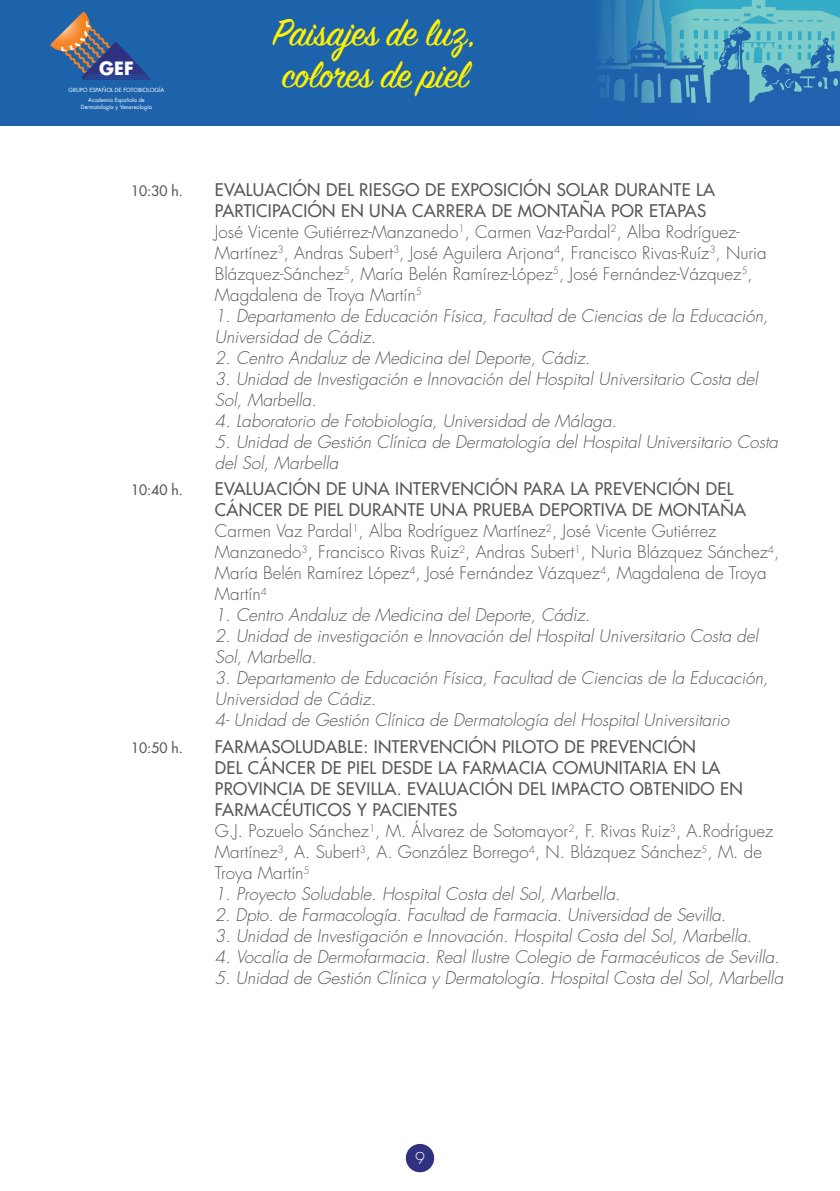
<style>
.page{position:relative;width:840px;height:1191px;background:#fff}
.page>*{position:absolute;margin:0;border:0;box-sizing:border-box;transform-origin:0 0}
.t1{font:42px/42.2px "Sign Painter House Script";letter-spacing:-.005em;color:#fff101}
.t2{font:700 17.8px "Futura LT";color:#fff}
.t3{font:italic 300 17px/21px "Futura LT";color:#57585a}
.t4{font:300 17px/21px "Futura LT";color:#57585a}
.t5{font:17px/21px "Futura LT";letter-spacing:.02em;color:#57585a}
.t6{font:300 16px "Futura LT";color:#fff}
.t7{font:14px "Futura LT";color:#57585a}
.t8{font:5.6px/10px "Futura LT";color:#fff;text-align:center}
.s1{font-weight:400}
.s2{font-weight:300}
</style>
<div class="page">
<div style="left:0;top:0;width:737px;height:126px;background:#1d63ac"></div>
<svg style="left:601px;top:0;width:238px;height:126px"></svg>
<hr style="left:84px;top:79px;width:68px;height:1px;background:#303180">
<hr style="left:84px;top:77px;width:68px;height:1px;background:#303180">
<hr style="left:84px;top:74px;width:68px;height:2px;background:#303180">
<hr style="left:84px;top:72px;width:68px;height:2px;background:#303180">
<hr style="left:84px;top:70px;width:68px;height:1px;background:#303180">
<hr style="left:84px;top:68px;width:68px;height:1px;background:#303180">
<hr style="left:84px;top:66px;width:68px;height:1px;background:#303180">
<hr style="left:84px;top:64px;width:68px;height:1px;background:#303180">
<hr style="left:84px;top:62px;width:68px;height:1px;background:#303180">
<hr style="left:84px;top:60px;width:68px;height:1px;background:#303180">
<hr style="left:84px;top:58px;width:68px;height:1px;background:#303180">
<hr style="left:84px;top:55px;width:68px;height:2px;background:#303180">
<hr style="left:84px;top:53px;width:68px;height:2px;background:#303180">
<hr style="left:84px;top:51px;width:68px;height:1px;background:#303180">
<hr style="left:84px;top:49px;width:68px;height:1px;background:#303180">
<hr style="left:84px;top:47px;width:68px;height:1px;background:#303180">
<hr style="left:84px;top:45px;width:68px;height:1px;background:#303180">
<hr style="left:84px;top:44px;width:68px;height:1px;background:#303180">
<svg style="left:50px;top:11px;width:72px;height:69px"></svg>
<div style="left:405px;top:1143px;width:29px;height:29px;background:#303180;border-radius:50%"></div>
<p class="t2" style="left:99px;top:56px;width:36px">GEF</p>
<p class="t8" style="left:69px;top:85px;width:97px">GRUPO ESPAÑOL DE FOTOBIOLOGÍA<br>Academia Española de</p>
<p class="t8" style="left:81px;top:102px;width:72px">Dermatología y Venereología</p>
<h1 class="t1" style="left:273px;top:15px;width:205px">Paisajes de luz, colores de piel</h1>
<p class="t7" style="left:131px;top:181px;width:53px">10:30 h.</p>
<p class="t4" style="left:215px;top:179px;width:553px"><span class="s1">EVALUACIÓN DEL RIESGO DE EXPOSICIÓN SOLAR DURANTE LA PARTICIPACIÓN EN UNA CARRERA DE MONTAÑA POR ETAPAS<br></span>José Vicente Gutiérrez-Manzanedo<sup>1</sup>, Carmen Vaz-Pardal<sup>2</sup>, Alba Rodríguez-Martínez<sup>3</sup>, Andras Subert<sup>3</sup>, José Aguilera Arjona<sup>4</sup>, Francisco Rivas-Ruíz<sup>3</sup>, Nuria Blázquez-Sánchez<sup>5</sup>, María Belén Ramírez-López<sup>5</sup>, José Fernández-Vázquez<sup>5</sup>, Magdalena de Troya Martín<sup>5</sup></p>
<p class="t3" style="left:215px;top:305px;width:554px">1. Departamento de Educación Física, Facultad de Ciencias de la Educación,<br>Universidad de Cádiz.</p>
<p class="t3" style="left:215px;top:347px;width:376px">2. Centro Andaluz de Medicina del Deporte, Cádiz.</p>
<p class="t3" style="left:215px;top:368px;width:544px">3. Unidad de Investigación e Innovación del Hospital Universitario Costa del<br>Sol, Marbella.</p>
<p class="t3" style="left:215px;top:410px;width:403px">4. Laboratorio de Fotobiología, Universidad de Málaga.</p>
<p class="t3" style="left:215px;top:431px;width:564px">5. Unidad de Gestión Clínica de Dermatología del Hospital Universitario Costa del Sol, Marbella</p>
<p class="t7" style="left:131px;top:481px;width:53px">10:40 h.</p>
<p class="t4" style="left:215px;top:479px;width:565px"><span class="s1">EVALUACIÓN DE UNA INTERVENCIÓN PARA LA PREVENCIÓN DEL CÁNCER DE PIEL DURANTE UNA PRUEBA DEPORTIVA DE MONTAÑA </span>Carmen Vaz Pardal<sup>1</sup>, Alba Rodríguez Martínez<sup>2</sup>, José Vicente Gutiérrez Manzanedo<sup>3</sup>, Francisco Rivas Ruiz<sup>2</sup>, Andras Subert<sup>1</sup>, Nuria Blázquez Sánchez<sup>4</sup>, María Belén Ramírez López<sup>4</sup>, José Fernández Vázquez<sup>4</sup>, Magdalena de Troya Martín<sup>4</sup></p>
<p class="t3" style="left:215px;top:605px;width:376px">1. Centro Andaluz de Medicina del Deporte, Cádiz.</p>
<p class="t3" style="left:215px;top:626px;width:544px">2. Unidad de investigación e Innovación del Hospital Universitario Costa del<br>Sol, Marbella.</p>
<p class="t3" style="left:215px;top:668px;width:554px">3. Departamento de Educación Física, Facultad de Ciencias de la Educación,<br>Universidad de Cádiz.<br>4- Unidad de Gestión Clínica de Dermatología del Hospital Universitario</p>
<p class="t7" style="left:131px;top:739px;width:53px">10:50 h.</p>
<p class="t5" style="left:215px;top:736px;width:559px">FARMASOLUDABLE: INTERVENCIÓN PILOTO DE PREVENCIÓN<br>DEL CÁNCER DE PIEL DESDE LA FARMACIA COMUNITARIA EN LA PROVINCIA DE SEVILLA. EVALUACIÓN DEL IMPACTO OBTENIDO EN FARMACÉUTICOS Y PACIENTES<br><span class="s2">G.J. Pozuelo Sánchez</span><sup>1</sup><span class="s2">, M. Álvarez de Sotomayor</span><sup>2</sup><span class="s2">, F. Rivas Ruiz</span><sup>3</sup><span class="s2">, A.Rodríguez Martínez</span><sup>3</sup><span class="s2">, A. Subert</span><sup>3</sup><span class="s2">, A. González Borrego</span><sup>4</sup><span class="s2">, N. Blázquez Sánchez</span><sup>5</sup><span class="s2">, M. de Troya Martín</span><sup>5</sup></p>
<p class="t3" style="left:215px;top:884px;width:407px">1. Proyecto Soludable. Hospital Costa del Sol, Marbella.</p>
<p class="t3" style="left:215px;top:905px;width:512px">2. Dpto. de Farmacología. Facultad de Farmacia. Universidad de Sevilla.</p>
<p class="t3" style="left:215px;top:926px;width:538px">3. Unidad de Investigación e Innovación. Hospital Costa del Sol, Marbella.</p>
<p class="t3" style="left:215px;top:947px;width:566px">4. Vocalía de Dermofarmacia. Real Ilustre Colegio de Farmacéuticos de Sevilla.</p>
<p class="t3" style="left:215px;top:968px;width:569px">5. Unidad de Gestión Clínica y Dermatología. Hospital Costa del Sol, Marbella</p>
<p class="t6" style="left:415px;top:1148px;width:11px">9</p>
</div>
